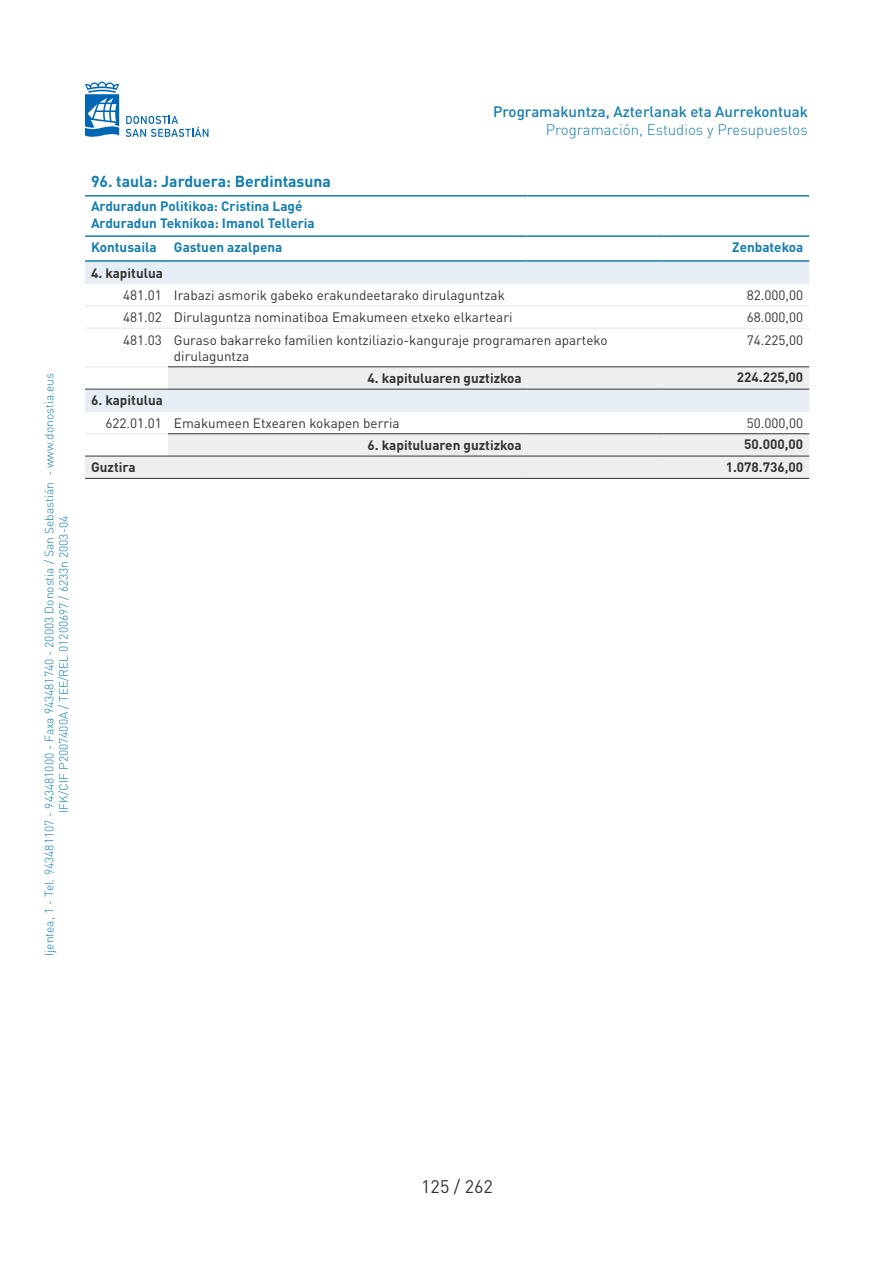
<style>
.page{position:relative;width:893px;height:1263px;background:#fff}
.page>*{position:absolute;margin:0;border:0;box-sizing:border-box;transform-origin:0 0}
.t1{font:18px "DIN Pro";color:#333}
.t2{font:700 15.75px "DIN Pro";color:#137eb0}
.t3{font:500 15px "DIN Pro";color:#137eb0}
.t4{font:300 15px "DIN Pro";color:#137eb0}
.body_datos{font:13.5px/16.2px "DIN Pro";color:#333}
.header_cat_bilingual{font:700 13.5px "DIN Pro";color:#137eb0}
.footer_datos{font:700 13.5px "DIN Pro";color:#333}
.body_cat_bilingual_s{font:700 13.5px "DIN Pro";color:#333}
.header_datos{font:700 13.5px "DIN Pro";color:#137eb0}
.t5{font:300 12px/14.4px "DIN Pro";color:#137eb0;text-align:center}
</style>
<div class="page">
<svg style="left:126px;top:116px;width:82px;height:21px"></svg>
<svg style="left:85px;top:82px;width:34px;height:55px"></svg>
<div style="left:85px;top:262px;width:724px;height:21px;background:#e6edf5"></div>
<svg style="left:85px;top:367px;width:724px;height:111px;fill:#eee"></svg>
<hr style="left:85px;top:305px;width:83px;height:2px;background:#eee">
<hr style="left:664px;top:305px;width:145px;height:2px;background:#eee">
<hr style="left:85px;top:327px;width:83px;height:2px;background:#eee">
<hr style="left:664px;top:327px;width:145px;height:2px;background:#eee">
<hr style="left:85px;top:366px;width:83px;height:2px;background:#eee">
<hr style="left:85px;top:433px;width:83px;height:1px;background:#eee">
<hr style="left:528px;top:260px;width:136px;height:2px;background:#137eb0">
<hr style="left:664px;top:260px;width:145px;height:2px;background:#137eb0">
<hr style="left:85px;top:260px;width:83px;height:2px;background:#137eb0">
<hr style="left:168px;top:260px;width:360px;height:2px;background:#137eb0">
<hr style="left:85px;top:235px;width:83px;height:2px;background:#137eb0">
<hr style="left:168px;top:235px;width:360px;height:2px;background:#137eb0">
<hr style="left:528px;top:235px;width:136px;height:2px;background:#137eb0">
<hr style="left:664px;top:235px;width:145px;height:2px;background:#137eb0">
<hr style="left:85px;top:195px;width:83px;height:2px;background:#137eb0">
<hr style="left:168px;top:195px;width:360px;height:2px;background:#137eb0">
<hr style="left:528px;top:195px;width:136px;height:2px;background:#137eb0">
<hr style="left:664px;top:195px;width:145px;height:2px;background:#137eb0">
<hr style="left:85px;top:283px;width:83px;height:1px;background:#eee">
<hr style="left:168px;top:283px;width:360px;height:1px;background:#eee">
<hr style="left:528px;top:283px;width:136px;height:1px;background:#eee">
<hr style="left:664px;top:283px;width:145px;height:1px;background:#eee">
<hr style="left:664px;top:366px;width:145px;height:1px;background:#333">
<hr style="left:85px;top:389px;width:83px;height:1px;background:#333">
<hr style="left:168px;top:389px;width:360px;height:1px;background:#333">
<hr style="left:528px;top:389px;width:136px;height:1px;background:#333">
<hr style="left:664px;top:389px;width:145px;height:1px;background:#333">
<hr style="left:85px;top:411px;width:83px;height:1px;background:#eee">
<hr style="left:168px;top:411px;width:360px;height:1px;background:#eee">
<hr style="left:528px;top:411px;width:136px;height:1px;background:#eee">
<hr style="left:664px;top:411px;width:145px;height:1px;background:#eee">
<hr style="left:168px;top:433px;width:360px;height:1px;background:#333">
<hr style="left:528px;top:433px;width:136px;height:1px;background:#333">
<hr style="left:528px;top:456px;width:136px;height:1px;background:#333">
<hr style="left:528px;top:478px;width:136px;height:1px;background:#333">
<hr style="left:664px;top:478px;width:145px;height:1px;background:#333">
<hr style="left:85px;top:456px;width:83px;height:1px;background:#333">
<hr style="left:168px;top:456px;width:360px;height:1px;background:#333">
<hr style="left:85px;top:478px;width:83px;height:1px;background:#333">
<hr style="left:168px;top:478px;width:360px;height:1px;background:#333">
<hr style="left:168px;top:305px;width:360px;height:2px;background:#eee">
<hr style="left:528px;top:305px;width:136px;height:2px;background:#eee">
<hr style="left:168px;top:327px;width:360px;height:2px;background:#eee">
<hr style="left:528px;top:327px;width:136px;height:2px;background:#eee">
<hr style="left:168px;top:366px;width:360px;height:1px;background:#333">
<hr style="left:528px;top:366px;width:136px;height:1px;background:#333">
<hr style="left:664px;top:433px;width:145px;height:1px;background:#333">
<hr style="left:664px;top:456px;width:145px;height:1px;background:#333">
<p class="t5" style="left:41px;top:956px;width:584px;rotate:-90deg">Ijentea, 1 - Tel. 943481107 - 943481000 - Faxa 943481740 - 20003 Donostia / San Sebastián - www.donostia.eus<br>IFK/CIF P2007400A / TEE/REL 01200697 / 6233n 2003-04</p>
<p class="t3" style="left:493px;top:100px;width:316px">Programakuntza, Azterlanak eta Aurrekontuak</p>
<p class="t4" style="left:546px;top:118px;width:264px">Programación, Estudios y Presupuestos</p>
<p class="t2" style="left:91px;top:168px;width:241px">96. taula: Jarduera: Berdintasuna</p>
<p class="header_cat_bilingual" style="left:91px;top:195px;width:213px">Arduradun Politikoa: Cristina Lagé</p>
<p class="header_cat_bilingual" style="left:91px;top:211px;width:225px">Arduradun Teknikoa: Imanol Telleria</p>
<p class="header_cat_bilingual" style="left:91px;top:236px;width:67px">Kontusaila</p>
<p class="header_cat_bilingual" style="left:174px;top:236px;width:110px">Gastuen azalpena</p>
<p class="header_datos" style="left:732px;top:236px;width:72px">Zenbatekoa</p>
<p class="body_cat_bilingual_s" style="left:91px;top:261px;width:74px">4. kapitulua</p>
<p class="body_datos" style="left:123px;top:286px;width:40px">481.01</p>
<p class="body_datos" style="left:174px;top:286px;width:332px">Irabazi asmorik gabeko erakundeetarako dirulaguntzak</p>
<p class="body_datos" style="left:747px;top:286px;width:58px">82.000,00</p>
<p class="body_datos" style="left:123px;top:309px;width:40px">481.02</p>
<p class="body_datos" style="left:174px;top:309px;width:340px">Dirulaguntza nominatiboa Emakumeen etxeko elkarteari</p>
<p class="body_datos" style="left:747px;top:309px;width:58px">68.000,00</p>
<p class="body_datos" style="left:123px;top:331px;width:40px">481.03</p>
<p class="body_datos" style="left:174px;top:331px;width:435px">Guraso bakarreko familien kontziliazio-kanguraje programaren aparteko dirulaguntza</p>
<p class="body_datos" style="left:747px;top:331px;width:58px">74.225,00</p>
<p class="footer_datos" style="left:368px;top:367px;width:156px">4. kapituluaren guztizkoa</p>
<p class="footer_datos" style="left:737px;top:366px;width:68px">224.225,00</p>
<p class="body_cat_bilingual_s" style="left:91px;top:389px;width:74px">6. kapitulua</p>
<p class="body_datos" style="left:105px;top:414px;width:58px">622.01.01</p>
<p class="body_datos" style="left:174px;top:414px;width:227px">Emakumeen Etxearen kokapen berria</p>
<p class="body_datos" style="left:747px;top:414px;width:58px">50.000,00</p>
<p class="footer_datos" style="left:368px;top:434px;width:156px">6. kapituluaren guztizkoa</p>
<p class="footer_datos" style="left:744px;top:433px;width:60px">50.000,00</p>
<p class="body_cat_bilingual_s" style="left:91px;top:455px;width:46px">Guztira</p>
<p class="footer_datos" style="left:726px;top:455px;width:79px">1.078.736,00</p>
<h1 class="t1" style="left:421px;top:1174px;width:73px">125 / 262</h1>
</div>
